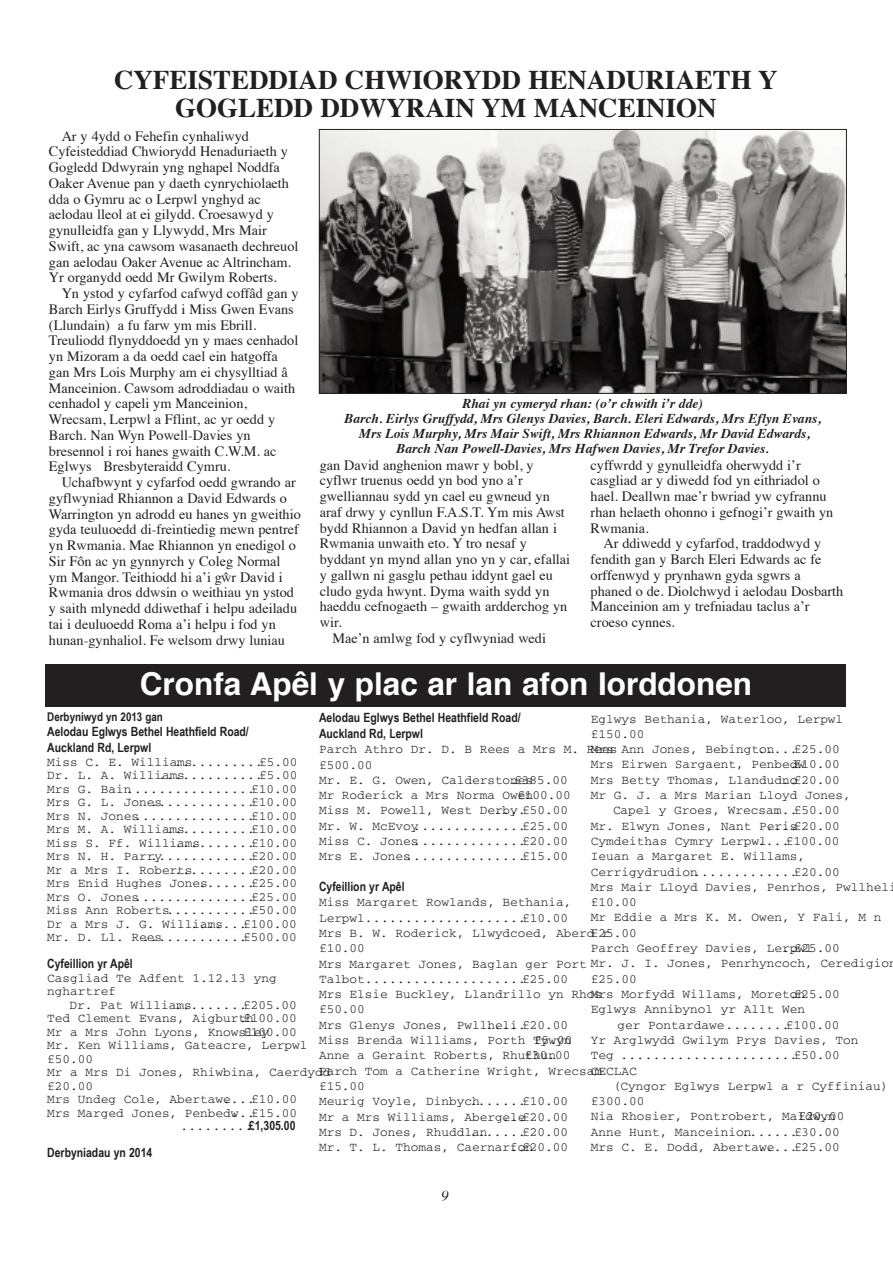
<style>
.page{position:relative;width:893px;height:1263px;background:#fff}
.page>*{position:absolute;margin:0;border:0;box-sizing:border-box;transform-origin:0 0}
.t1{font:700 31.5px "Helvetica";color:#fff}
.t2{font:700 27px/28.5px "Times";color:#231f20;text-align:center}
.t3{font:italic 15px "Times";color:#231f20}
.t4{font:14.25px/15.8px "Times";color:#231f20}
.t5{font:italic 700 13.5px/15px "Times";color:#231f20;text-align:center}
.t6{font:12.75px/15.3px "Courier";color:#231f20}
.t7{font:700 12.75px/16px "Arial Narrow";color:#231f20}
.t8{font:700 12px "Arial Narrow";color:#231f20}
.s1{font-family:"Arial Narrow";font-weight:700}
</style>
<div class="page">
<img style="left:321px;top:131px;width:524px;height:261px">
<div style="left:319px;top:129px;width:528px;height:265px;border:1px solid #231f20"></div>
<div style="left:46px;top:665px;width:800px;height:42px;background:#231f20"></div>
<h2 class="t2" style="left:114px;top:68px;width:665px">CYFEISTEDDIAD CHWIORYDD HENADURIAETH Y<br>GOGLEDD DDWYRAIN YM MANCEINION</h2>
<p class="t4" style="left:49px;top:129px;width:251px;text-indent:13px">Ar y 4ydd o Fehefin cynhaliwyd Cyfeisteddiad Chwiorydd Henaduriaeth y Gogledd Ddwyrain yng nghapel Noddfa Oaker Avenue pan y daeth cynrychiolaeth dda o Gymru ac o Lerpwl ynghyd ac aelodau lleol at ei gilydd. Croesawyd y gynulleidfa gan y Llywydd, Mrs Mair Swift, ac yna cawsom wasanaeth dechreuol gan aelodau Oaker Avenue ac Altrincham.<br>Yr organydd oedd Mr Gwilym Roberts.</p>
<p class="t4" style="left:49px;top:287px;width:251px;text-indent:13px">Yn ystod y cyfarfod cafwyd coffâd gan y Barch Eirlys Gruffydd i Miss Gwen Evans (Llundain) a fu farw ym mis Ebrill.<br>Treuliodd flynyddoedd yn y maes cenhadol yn Mizoram a da oedd cael ein hatgoffa gan Mrs Lois Murphy am ei chysylltiad â Manceinion. Cawsom adroddiadau o waith cenhadol y capeli ym Manceinion, Wrecsam, Lerpwl a Fflint, ac yr oedd y Barch. Nan Wyn Powell-Davies yn bresennol i roi hanes gwaith C.W.M. ac Eglwys Bresbyteraidd Cymru.</p>
<p class="t4" style="left:49px;top:476px;width:253px;text-indent:13px">Uchafbwynt y cyfarfod oedd gwrando ar gyflwyniad Rhiannon a David Edwards o Warrington yn adrodd eu hanes yn gweithio gyda teuluoedd di-freintiedig mewn pentref yn Rwmania. Mae Rhiannon yn enedigol o Sir Fôn ac yn gynnyrch y Coleg Normal ym Mangor. Teithiodd hi a’i gˆwr David i Rwmania dros ddwsin o weithiau yn ystod y saith mlynedd ddiwethaf i helpu adeiladu tai i deuluoedd Roma a’i helpu i fod yn hunan-gynhaliol. Fe welsom drwy luniau</p>
<p class="t5" style="left:344px;top:397px;width:478px">Rhai yn cymeryd rhan: (o’r chwith i’r dde)<br>Barch. Eirlys Gruffydd, Mrs Glenys Davies, Barch. Eleri Edwards, Mrs Eflyn Evans, Mrs Lois Murphy, Mrs Mair Swift, Mrs Rhiannon Edwards, Mr David Edwards, Barch Nan Powell-Davies, Mrs Hafwen Davies, Mr Trefor Davies.</p>
<p class="t4" style="left:320px;top:458px;width:215px">gan David anghenion mawr y bobl, y</p>
<p class="t4" style="left:320px;top:474px;width:205px">cyflwr truenus oedd yn bod yno a’r</p>
<p class="t4" style="left:320px;top:490px;width:232px">gwelliannau sydd yn cael eu gwneud yn</p>
<p class="t4" style="left:320px;top:505px;width:247px">araf drwy y cynllun F.A.S.T. Ym mis Awst</p>
<p class="t4" style="left:320px;top:521px;width:239px">bydd Rhiannon a David yn hedfan allan i</p>
<p class="t4" style="left:320px;top:537px;width:209px">Rwmania unwaith eto. Y tro nesaf y</p>
<p class="t4" style="left:320px;top:553px;width:252px">byddant yn mynd allan yno yn y car, efallai</p>
<p class="t4" style="left:320px;top:568px;width:235px">y gallwn ni gasglu pethau iddynt gael eu</p>
<p class="t4" style="left:320px;top:584px;width:231px">cludo gyda hwynt. Dyma waith sydd yn</p>
<p class="t4" style="left:320px;top:600px;width:249px">haeddu cefnogaeth – gwaith ardderchog yn</p>
<p class="t4" style="left:320px;top:616px;width:23px">wir.</p>
<p class="t4" style="left:333px;top:631px;width:215px">Mae’n amlwg fod y cyflwyniad wedi</p>
<p class="t4" style="left:591px;top:458px;width:244px">cyffwrdd y gynulleidfa oherwydd i’r casgliad ar y diwedd fod yn eithriadol o hael. Deallwn mae’r bwriad yw cyfrannu rhan helaeth ohonno i gefnogi’r gwaith yn Rwmania.</p>
<p class="t4" style="left:591px;top:537px;width:254px;text-indent:13px">Ar ddiwedd y cyfarfod, traddodwyd y fendith gan y Barch Eleri Edwards ac fe orffenwyd y prynhawn gyda sgwrs a phaned o de. Diolchwyd i aelodau Dosbarth Manceinion am y trefniadau taclus a’r croeso cynnes.</p>
<h1 class="t1" style="left:140px;top:671px;width:614px">cronfa apêl y plac ar lan afon iorddonen</h1>
<p class="t7" style="left:319px;top:709px;width:203px">Aelodau Eglwys Bethel Heathfield Road/<br>Auckland Rd, Lerpwl</p>
<p class="t6" style="left:319px;top:742px;width:300px">Parch Athro Dr. D. B Rees a Mrs M. Rees £500.00<br>Mr. E. G. Owen, Calderstones</p>
<p class="t8" style="left:47px;top:710px;width:117px">Derbyniwyd yn 2013 gan</p>
<p class="t7" style="left:47px;top:724px;width:203px">Aelodau Eglwys Bethel Heathfield Road/<br>Auckland Rd, Lerpwl</p>
<p class="t6" style="left:47px;top:755px;width:147px">Miss C. E. Williams</p>
<p class="t6" style="left:591px;top:712px;width:254px">Eglwys Bethania, Waterloo, Lerpwl £150.00<br>Mrs Ann Jones, Bebington</p>
<p class="t6" style="left:591px;top:742px;width:251px;text-align:justify;text-indent:167px">.....£25.00<br>Mrs Eirwen Sargaent, Penbedw.£10.00<br>Mrs Betty Thomas, Llandudno</p>
<p class="t6" style="left:47px;top:756px;width:252px;line-height:13.5px;text-indent:127px">...........£5.00<br>Dr. L. A. Williams</p>
<p class="t6" style="left:47px;top:769px;width:252px;line-height:13.5px;text-align:justify;text-indent:111px">.............£5.00<br>Mrs G. Bain................£10.00<br>Mrs G. L. Jones.............£10.00<br>Mrs N. Jones...............£10.00<br>Mrs M. A. Williams</p>
<p class="t6" style="left:782px;top:773px;width:60px">..£20.00</p>
<p class="t6" style="left:591px;top:788px;width:262px">Mr G. J. a Mrs Marian Lloyd Jones,</p>
<p class="t6" style="left:613px;top:804px;width:228px">Capel y Groes, Wrecsam...£50.00</p>
<p class="t6" style="left:591px;top:819px;width:208px">Mr. Elwyn Jones, Nant Peris</p>
<p class="t6" style="left:319px;top:773px;width:250px;text-indent:191px">.£385.00<br>Mr Roderick a Mrs Norma Owen</p>
<p class="t6" style="left:319px;top:788px;width:253px;text-indent:198px">£100.00<br>Miss M. Powell, West Derby</p>
<p class="t6" style="left:319px;top:804px;width:251px;text-align:justify;text-indent:175px">....£50.00<br>Mr. W. McEvoy..............£25.00<br>Miss C. Jones..............£20.00<br>Mrs E. Jones...............£15.00</p>
<p class="t7" style="left:319px;top:878px;width:87px">Cyfeillion yr Apêl</p>
<p class="t6" style="left:319px;top:895px;width:572px">Miss Margaret Rowlands, Bethania,<br>Lerpwl....................£10.00<br>Mrs B. W. Roderick, Llwydcoed, Aberd r<br>£10.00<br>Mrs Margaret Jones, Baglan ger Port Mr. J. I. Jones, Penrhyncoch, Ceredigio Talbot....................£25.00<br>Mrs Elsie Buckley, Llandrillo yn Rhos<br>£50.00<br>Mrs Glenys Jones, Pwllheli</p>
<p class="t6" style="left:591px;top:819px;width:300px;text-indent:175px">....£20.00<br>Cymdeithas Cymry Lerpwl....£100.00<br>Ieuan a Margaret E. Willams,<br>Cerrigydrudion.............£20.00<br>Mrs Mair Lloyd Davies, Penrhos, Pwllhel £10.00<br>Mr Eddie a Mrs K. M. Owen, Y Fali, M n £25.00<br>Parch Geoffrey Davies, Lerpwl</p>
<p class="t6" style="left:47px;top:823px;width:251px;line-height:13.5px;text-indent:119px">...........£10.00<br>Miss S. Ff. Williams</p>
<p class="t6" style="left:47px;top:837px;width:251px;line-height:13.5px;text-align:justify;text-indent:127px">..........£10.00<br>Mrs N. H. Parry.............£20.00<br>Mr a Mrs I. Roberts</p>
<p class="t6" style="left:47px;top:864px;width:251px;line-height:13.5px;text-align:justify;text-indent:127px">..........£20.00<br>Mrs Enid Hughes Jones.......£25.00<br>Mrs O. Jones...............£25.00<br>Miss Ann Roberts...........£50.00<br>Dr a Mrs J. G. Williams</p>
<p class="t6" style="left:191px;top:917px;width:107px">.......£100.00</p>
<p class="t6" style="left:142px;top:930px;width:156px">.............£500.00</p>
<p class="t6" style="left:47px;top:930px;width:116px">Mr. D. Ll. Rees</p>
<p class="t6" style="left:782px;top:941px;width:60px">..£25.00</p>
<p class="t6" style="left:591px;top:972px;width:251px">£25.00<br>Mrs Morfydd Willams, Moreton.£25.00<br>Eglwys Annibynol yr Allt Wen</p>
<p class="t6" style="left:591px;top:1018px;width:269px;text-indent:27px">ger Pontardawe ........£100.00<br>Yr Arglwydd Gwilym Prys Davies, Ton<br>Teg ......................£50.00<br>CECLAC</p>
<p class="t6" style="left:591px;top:1079px;width:299px;text-indent:22px">(Cyngor Eglwys Lerpwl a r Cyffiniau) £300.00<br>Nia Rhosier, Pontrobert, Maldwyn</p>
<p class="t7" style="left:47px;top:956px;width:87px">Cyfeillion yr Apêl</p>
<p class="t6" style="left:47px;top:971px;width:231px">Casgliad Te Adfent 1.12.13 yng</p>
<p class="t6" style="left:47px;top:984px;width:70px">nghartref</p>
<p class="t6" style="left:69px;top:998px;width:124px">Dr. Pat Williams</p>
<p class="t6" style="left:47px;top:999px;width:251px;line-height:13.5px;text-align:justify;text-indent:127px">.........£205.00<br>Ted Clement Evans, Aigburth.£100.00<br>Mr a Mrs John Lyons, Knowsley</p>
<p class="t6" style="left:319px;top:1018px;width:254px;text-align:right">.....£20.00<br>Miss Brenda Williams, Porth Tywyn</p>
<p class="t6" style="left:243px;top:1025px;width:55px">£100.00</p>
<p class="t6" style="left:47px;top:1038px;width:262px">Mr. Ken Williams, Gateacre, Lerpwl</p>
<p class="t6" style="left:47px;top:1052px;width:47px">£50.00</p>
<p class="t6" style="left:47px;top:1065px;width:285px">Mr a Mrs Di Jones, Rhiwbina, Caerdydd</p>
<p class="t6" style="left:47px;top:1079px;width:47px">£20.00</p>
<p class="t6" style="left:47px;top:1092px;width:251px">Mrs Undeg Cole, Abertawe....£10.00</p>
<p class="t6" style="left:47px;top:1106px;width:251px">Mrs Marged Jones, Penbedw...£15.00</p>
<p class="t6" style="left:180px;top:1119px;width:117px">.........<span class="s1">£1,305.00</span></p>
<p class="t7" style="left:47px;top:1145px;width:107px">Derbyniadau yn 2014</p>
<p class="t6" style="left:319px;top:1033px;width:255px;text-indent:215px">£5.00<br>Anne a Geraint Roberts, Rhuthun</p>
<p class="t6" style="left:319px;top:1048px;width:285px;text-indent:205px">£30.00<br>Parch Tom a Catherine Wright, Wrecsam £15.00<br>Meurig Voyle, Dinbych.......£10.00<br>Mr a Mrs Williams, Abergele</p>
<p class="t6" style="left:591px;top:1110px;width:255px;text-indent:208px">£20.00<br>Anne Hunt, Manceinion.......£30.00<br>Mrs C. E. Dodd, Abertawe</p>
<p class="t6" style="left:502px;top:1110px;width:68px">...£20.00</p>
<p class="t6" style="left:319px;top:1125px;width:170px">Mrs D. Jones, Rhuddlan</p>
<p class="t6" style="left:319px;top:1125px;width:251px;text-indent:151px">.......£20.00<br>Mr. T. L. Thomas, Caernarfon</p>
<p class="t6" style="left:758px;top:1140px;width:84px">.....£25.00</p>
<p class="t6" style="left:510px;top:1140px;width:60px">..£20.00</p>
<p class="t3" style="left:441px;top:1190px;width:9px">9</p>
</div>
